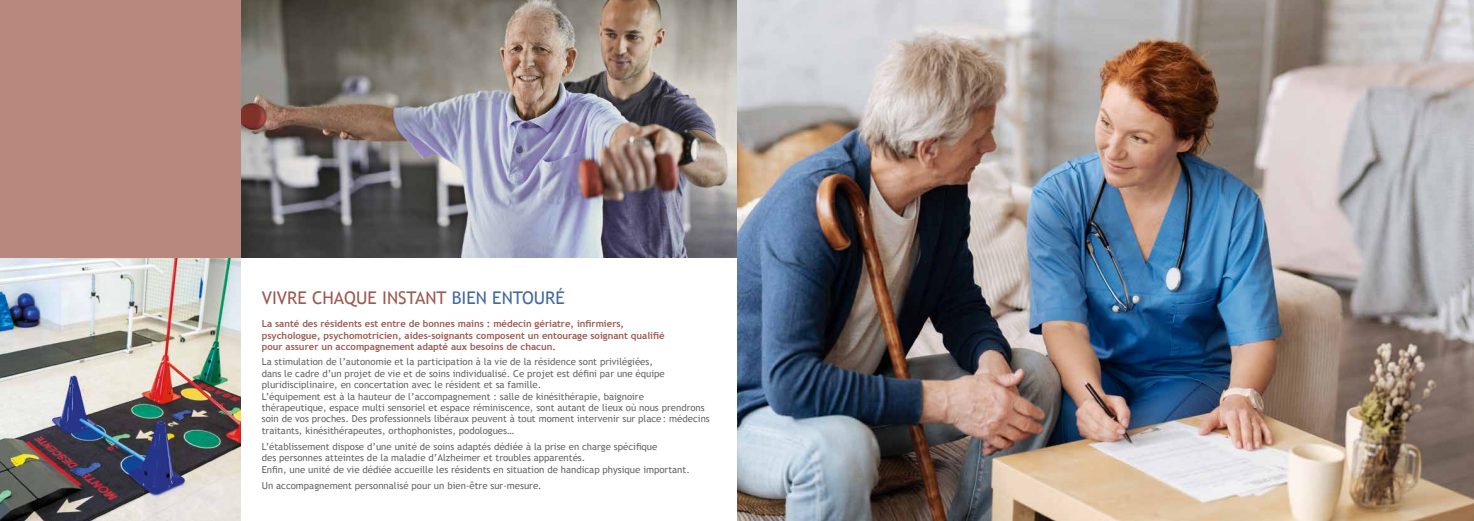
<style>
.page{position:relative;width:1474px;height:521px;background:#fff}
.page>*{position:absolute;margin:0;border:0;box-sizing:border-box;transform-origin:0 0}
.t1{font:17.5px "Trebuchet MS";color:#9c5a51}
.t2{font:9.62px/11.4px "Trebuchet MS";color:#656564}
.t3{font:700 9.62px/11.7px "Trebuchet MS";color:#9c5a51}
.s1{color:#446a9c}
</style>
<div class="page">
<img style="left:737px;top:0;width:736px;height:521px">
<img style="left:0;top:258px;width:240px;height:263px">
<img style="left:240px;top:0;width:497px;height:258px">
<div style="left:0;top:0;width:240px;height:258px;background:#b8877d"></div>
<h1 class="t1" style="left:262px;top:287px;width:304px">VIVRE CHAQUE INSTANT <span class="s1">BIEN ENTOURÉ</span></h1>
<p class="t3" style="left:262px;top:318px;width:404px">La santé des résidents est entre de bonnes mains : médecin gériatre, infirmiers, psychologue, psychomotricien, aides-soignants composent un entourage soignant qualifié pour assurer un accompagnement adapté aux besoins de chacun.</p>
<p class="t2" style="left:262px;top:356px;width:449px">La stimulation de l’autonomie et la participation à la vie de la résidence sont privilégiées,<br>dans le cadre d’un projet de vie et de soins individualisé. Ce projet est défini par une équipe pluridisciplinaire, en concertation avec le résident et sa famille.<br>L’équipement est à la hauteur de l’accompagnement : salle de kinésithérapie, baignoire thérapeutique, espace multi sensoriel et espace réminiscence, sont autant de lieux où nous prendrons soin de vos proches. Des professionnels libéraux peuvent à tout moment intervenir sur place: médecins traitants, kinésithérapeutes, orthophonistes, podologues…</p>
<p class="t2" style="left:262px;top:441px;width:429px">L’établissement dispose d’une unité de soins adaptés dédiée à la prise en charge spécifique<br>des personnes atteintes de la maladie d’Alzheimer et troubles apparentés.<br>Enfin, une unité de vie dédiée accueille les résidents en situation de handicap physique important.</p>
<p class="t2" style="left:262px;top:480px;width:281px">Un accompagnement personnalisé pour un bien-être sur-mesure.</p>
</div>
